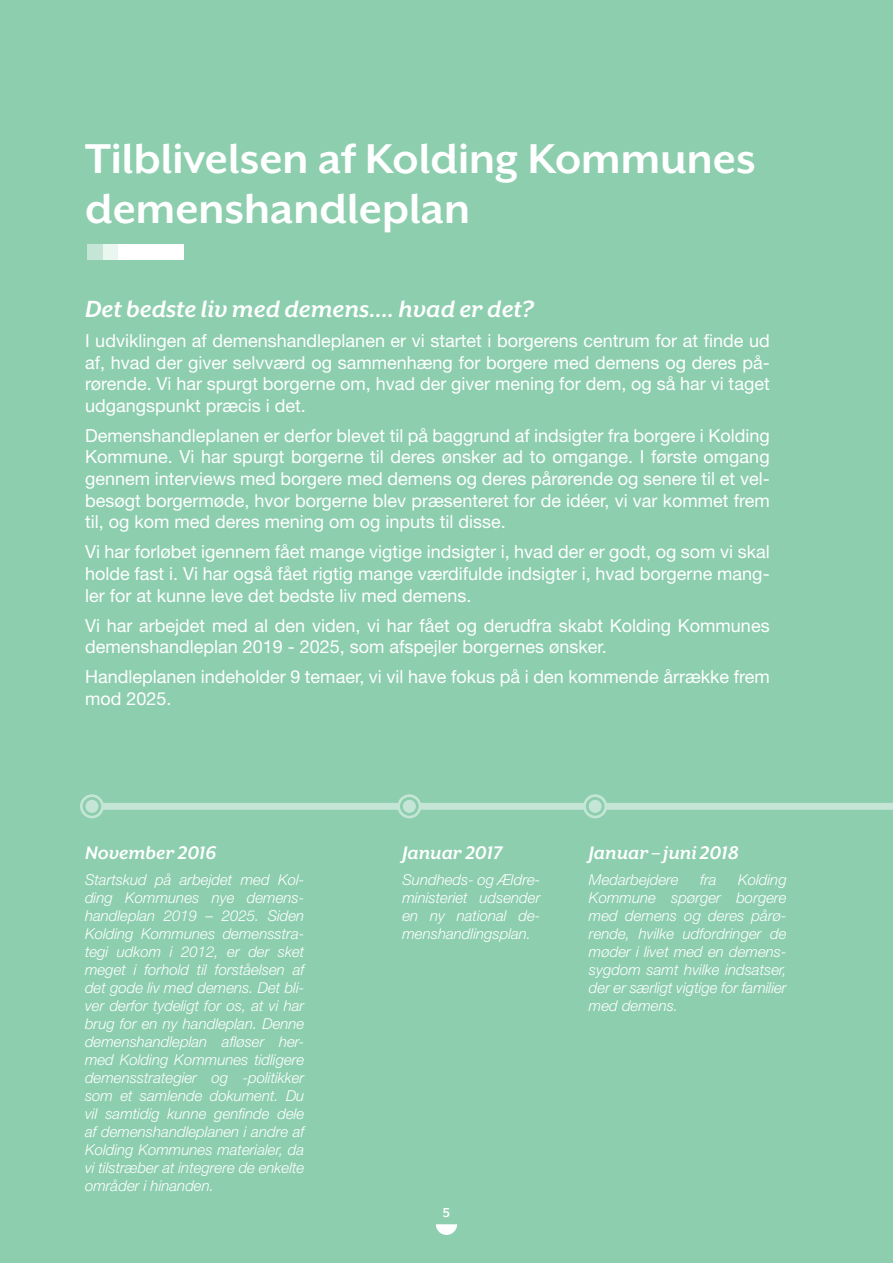
<style>
.page{position:relative;width:893px;height:1263px;background:#8cceae}
.page>*{position:absolute;margin:0;border:0;box-sizing:border-box;transform-origin:0 0}
.t1{font:700 48px/49.5px "Mr Eaves XL San OT";color:#fff}
.t2{font:italic 700 27px "Mr Eaves XL San OT";color:#fff}
.t3{font:italic 700 21px "Mr Eaves XL San OT";color:#fff}
.t4{font:18px/21.6px "Helvetica Neue LT Std";color:#fff;text-align:justify}
.t5{font:italic 300 15px/18px "Helvetica Neue LT Std";color:#fff;text-align:justify}
.t6{font:700 15px "Mr Eaves XL San OT";color:#fff}
</style>
<div class="page">
<div style="left:87px;top:244px;width:80px;height:16px;background:#c5e6d6"></div>
<svg style="left:103px;top:244px;width:16px;height:16px"></svg>
<div style="left:119px;top:244px;width:65px;height:16px;background:#fff"></div>
<svg style="left:80px;top:794px;width:813px;height:24px"></svg>
<svg style="left:436px;top:1224px;width:21px;height:11px"></svg>
<p class="t1" style="left:85px;top:134px;width:672px">Tilblivelsen af Kolding Kommunes demenshandleplan</p>
<p class="t2" style="left:85px;top:295px;width:450px">Det bedste liv med demens…. hvad er det?</p>
<p class="t4" style="left:85px;top:329px;width:686px">I udviklingen af demenshandleplanen er vi startet i borgerens centrum for at finde ud af, hvad der giver selvværd og sammenhæng for borgere med demens og deres på&shy;rørende. Vi har spurgt borgerne om, hvad der giver mening for dem, og så har vi taget udgangspunkt præcis i det.</p>
<p class="t4" style="left:85px;top:424px;width:686px">Demenshandleplanen er derfor blevet til på baggrund af indsigter fra borgere i Kolding Kommune. Vi har spurgt borgerne til deres ønsker ad to omgange. I første omgang gennem interviews med borgere med demens og deres pårørende og senere til et vel&shy;besøgt borgermøde, hvor borgerne blev præsenteret for de idéer, vi var kommet frem til, og kom med deres mening om og inputs til disse.</p>
<p class="t4" style="left:85px;top:541px;width:686px">Vi har forløbet igennem fået mange vigtige indsigter i, hvad der er godt, og som vi skal holde fast i. Vi har også fået rigtig mange værdifulde indsigter i, hvad borgerne mang&shy;ler for at kunne leve det bedste liv med demens.</p>
<p class="t4" style="left:85px;top:614px;width:686px">Vi har arbejdet med al den viden, vi har fået og derudfra skabt Kolding Kommunes demenshandleplan 2019 - 2025, som afspejler borgernes ønsker.</p>
<p class="t4" style="left:85px;top:666px;width:686px">Handleplanen indeholder 9 temaer, vi vil have fokus på i den kommende årrække frem mod 2025.</p>
<p class="t3" style="left:85px;top:842px;width:133px">November 2016</p>
<p class="t5" style="left:85px;top:871px;width:221px">Startskud på arbejdet med Kol&shy;ding Kommunes nye demens&shy;handleplan 2019 – 2025. Siden Kolding Kommunes demensstra&shy;tegi udkom i 2012, er der sket meget i forhold til forståelsen af det gode liv med demens. Det bli&shy;ver derfor tydeligt for os, at vi har brug for en ny handleplan. Denne demenshandleplan afløser her&shy;med Kolding Kommunes tidligere demensstrategier og -politikker som et samlende dokument. Du vil samtidig kunne genfinde dele af demenshandleplanen i andre af Kolding Kommunes materialer, da vi tilstræber at integrere de enkelte områder i hinanden.</p>
<p class="t3" style="left:402px;top:842px;width:102px">Januar 2017</p>
<p class="t5" style="left:402px;top:871px;width:139px">Sundheds- og Ældre&shy;ministeriet udsender en ny national de&shy;menshandlingsplan.</p>
<p class="t3" style="left:589px;top:842px;width:151px">Januar – juni 2018</p>
<p class="t5" style="left:589px;top:871px;width:91px">Medarbejdere</p>
<p class="t5" style="left:700px;top:871px;width:18px">fra</p>
<p class="t5" style="left:589px;top:871px;width:199px;text-indent:149px">Kolding Kommune spørger borgere med demens og deres pårø&shy;rende, hvilke udfordringer de møder i livet med en demens&shy;sygdom samt hvilke indsatser, der er særligt vigtige for familier med demens.</p>
<p class="t6" style="left:443px;top:1205px;width:9px">5</p>
</div>
